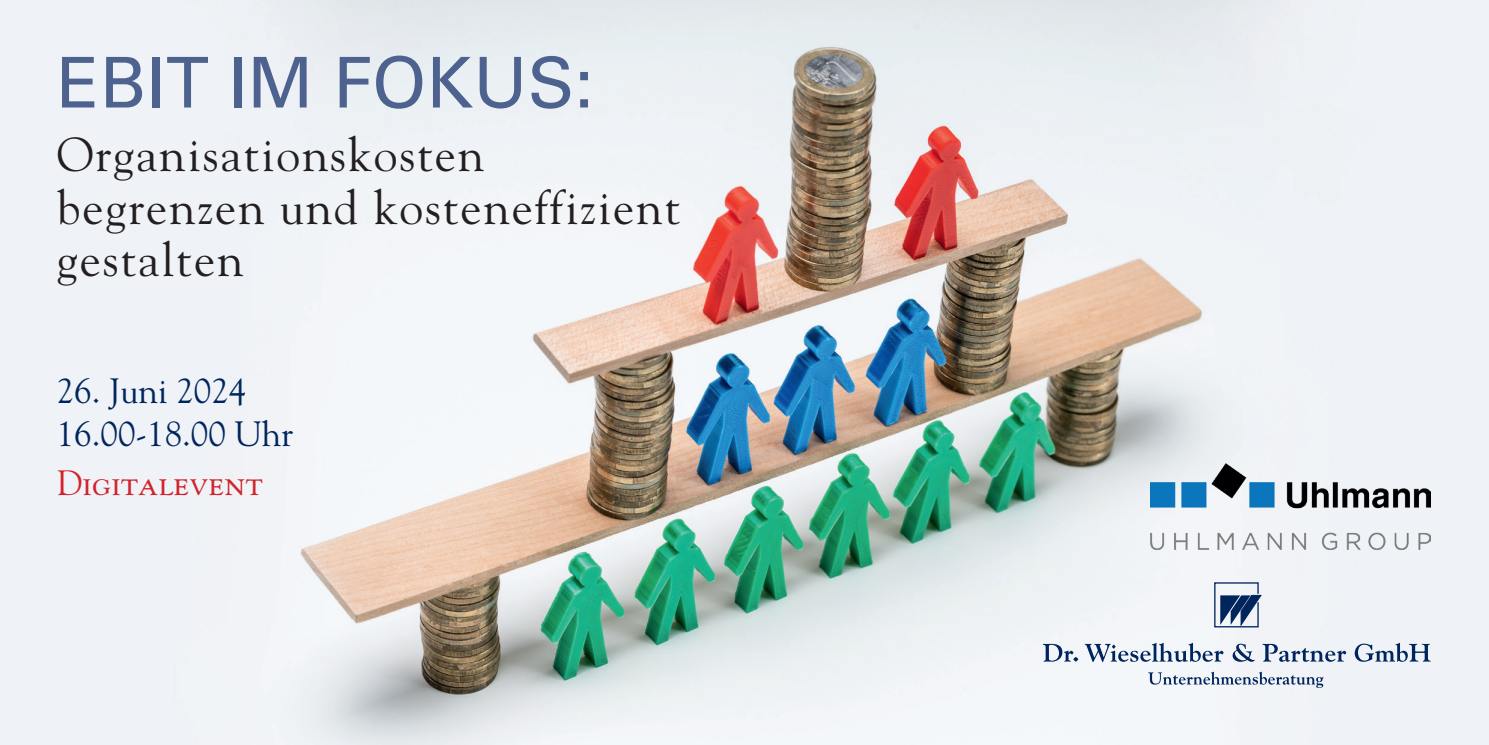
<style>
.page{position:relative;width:1489px;height:745px;background:#fff}
.page>*{position:absolute;margin:0;border:0;box-sizing:border-box;transform-origin:0 0}
.t1{font:70px "Univers LT Pro 55 Roman";color:#4e628f}
.t2{font:47.5px/52.5px "Goudy Std";letter-spacing:.04em;color:#231f20}
.t3{font:35px/42.5px "Goudy Std";color:#00255d}
.t4{font:35px "Goudy Std";color:#d1232a}
</style>
<div class="page">
<img style="left:0;top:0;width:1488px;height:744px">
<svg style="left:1213px;top:582px;width:48px;height:45px"></svg>
<svg style="left:1042px;top:643px;width:36px;height:18px"></svg>
<svg style="left:1084px;top:642px;width:139px;height:19px"></svg>
<svg style="left:1232px;top:643px;width:22px;height:18px"></svg>
<svg style="left:1262px;top:643px;width:84px;height:18px"></svg>
<svg style="left:1354px;top:642px;width:76px;height:19px"></svg>
<svg style="left:1147px;top:671px;width:176px;height:16px"></svg>
<img style="left:1150px;top:463px;width:280px;height:86px">
<h1 class="t1" style="left:57px;top:34px;width:538px">EBIT IM FOKUS:</h1>
<p class="t2" style="left:57px;top:128px;width:625px">Organisationskosten begrenzen und kosteneffizient gestalten</p>
<p class="t3" style="left:57px;top:369px;width:238px">26. Juni 2024<br>16.00-18.00 Uhr</p>
<p class="t4" style="left:57px;top:461px;width:208px">Digitalevent</p>
</div>
